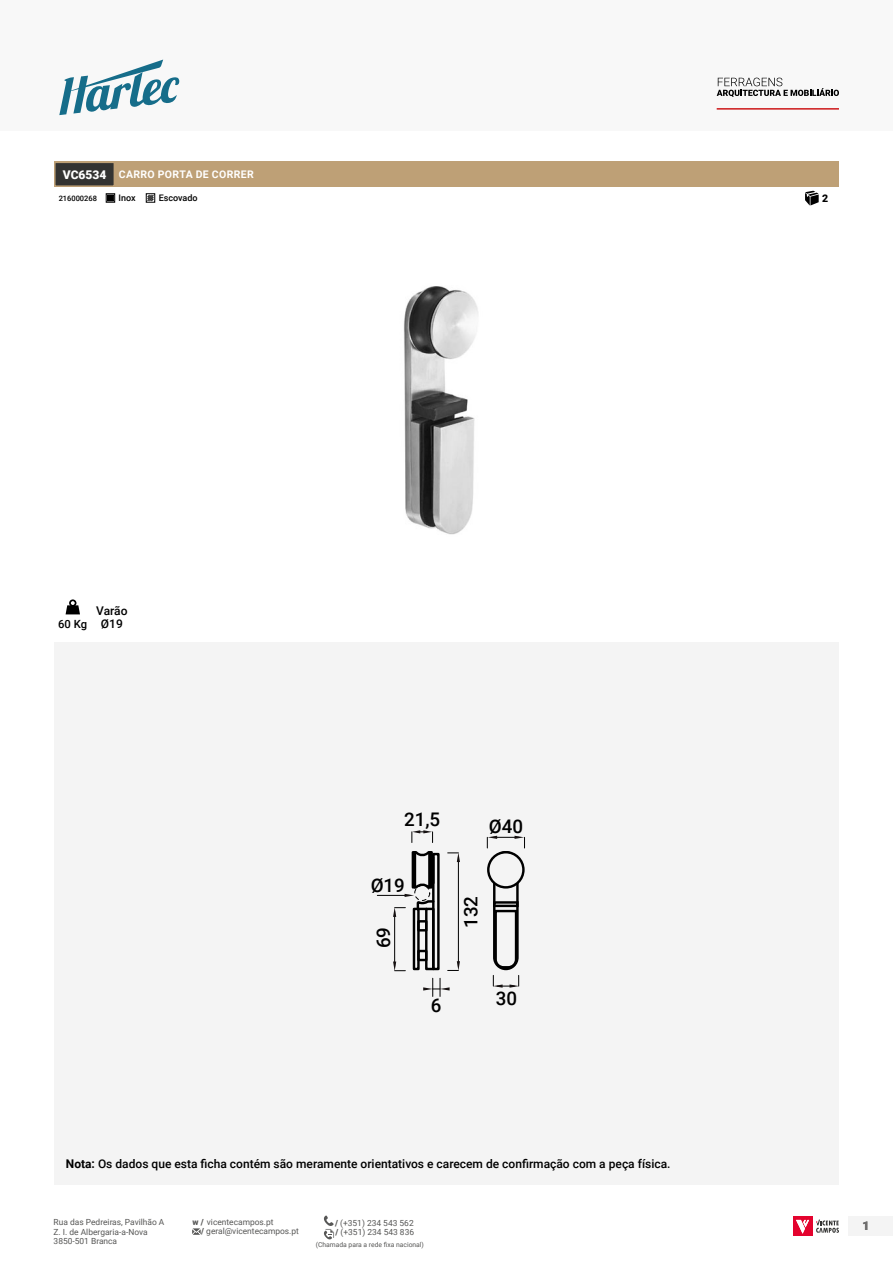
<style>
.page{position:relative;width:893px;height:1263px;background:#fff}
.page>*{position:absolute;margin:0;border:0;box-sizing:border-box;transform-origin:0 0}
.t1{font:500 18.75px "Roboto";color:#000}
.t2{font:500 12px/13.5px "Roboto";color:#000;text-align:center}
.t3{font:900 12px "Roboto";color:#575756}
.t4{font:500 11.25px "Roboto";color:#000}
.t5{font:700 10.5px "Roboto";letter-spacing:.035em;color:#fff}
.t6{font:900 10.5px "Roboto";color:#000}
.t7{font:500 9px "Roboto";color:#000}
.t8{font:8.4px/9.6px "Roboto";color:#575756}
.t9{font:500 7.5px "Roboto";color:#000}
.t10{font:6.75px "Roboto";color:#575756}
.s1{font-weight:900;font-size:12px}
.s2{font-weight:700}
.s3{font-weight:900}
</style>
<div class="page">
<div style="left:0;top:0;width:893px;height:131px;background:#f8f8f8"></div>
<svg style="left:59px;top:60px;width:120px;height:55px"></svg>
<div style="left:849px;top:1216px;width:44px;height:20px;background:#f4f4f4"></div>
<svg style="left:717px;top:78px;width:122px;height:19px"></svg>
<hr style="left:717px;top:108px;width:122px;height:2px;background:#cd1719">
<div style="left:793px;top:1216px;width:19px;height:20px;background:#e4032e"></div>
<svg style="left:796px;top:1220px;width:13px;height:14px"></svg>
<svg style="left:816px;top:1219px;width:23px;height:14px"></svg>
<svg style="left:192px;top:1228px;width:9px;height:7px"></svg>
<svg style="left:324px;top:1215px;width:10px;height:24px"></svg>
<img style="left:404px;top:286px;width:74px;height:249px">
<div style="left:54px;top:162px;width:785px;height:25px;background:#bea076"></div>
<div style="left:54px;top:162px;width:61px;height:25px;background:#333332;border:2px solid #bea076"></div>
<svg style="left:805px;top:191px;width:14px;height:15px"></svg>
<div style="left:106px;top:193px;width:9px;height:10px;border:1px solid #000"></div>
<div style="left:107px;top:195px;width:7px;height:6px;border:1px solid #000"></div>
<svg style="left:146px;top:193px;width:9px;height:10px"></svg>
<svg style="left:66px;top:599px;width:14px;height:15px"></svg>
<div style="left:54px;top:642px;width:785px;height:542px;background:#f4f4f4"></div>
<div style="left:493px;top:851px;width:26px;height:119px;border:2px solid #000;border-radius:12px"></div>
<svg style="left:488px;top:852px;width:35px;height:35px"></svg>
<div style="left:487px;top:851px;width:38px;height:37px;border:2px solid #000;border-radius:50%"></div>
<svg style="left:487px;top:836px;width:38px;height:12px"></svg>
<div style="left:493px;top:901px;width:26px;height:6px;border:2px solid #000"></div>
<svg style="left:493px;top:909px;width:26px;height:79px"></svg>
<div style="left:432px;top:853px;width:8px;height:117px;border:2px solid #000"></div>
<div style="left:425px;top:908px;width:10px;height:62px;border:2px solid #000"></div>
<div style="left:417px;top:920px;width:10px;height:11px;border:2px solid #000"></div>
<div style="left:417px;top:950px;width:10px;height:11px;border:2px solid #000"></div>
<div style="left:413px;top:908px;width:7px;height:62px;border:2px solid #000"></div>
<hr style="left:458px;top:857px;width:1px;height:109px;background:#000">
<svg style="left:448px;top:852px;width:12px;height:10px"></svg>
<svg style="left:448px;top:961px;width:12px;height:10px"></svg>
<svg style="left:423px;top:978px;width:27px;height:18px"></svg>
<hr style="left:394px;top:911px;width:1px;height:55px;background:#000">
<svg style="left:393px;top:961px;width:12px;height:10px"></svg>
<hr style="left:377px;top:895px;width:32px;height:1px;background:#000">
<svg style="left:393px;top:830px;width:43px;height:87px"></svg>
<p class="t5" style="left:63px;top:167px;width:192px"><span class="s1">VC6534</span> CARRO PORTA DE CORRER</p>
<p class="t9" style="left:59px;top:193px;width:40px">216000268</p>
<p class="t7" style="left:119px;top:192px;width:19px">Inox</p>
<p class="t7" style="left:159px;top:192px;width:40px">Escovado</p>
<p class="t6" style="left:822px;top:191px;width:8px">2</p>
<h3 class="t4" style="left:58px;top:616px;width:30px">60 Kg</h3>
<h2 class="t2" style="left:96px;top:603px;width:33px">Varão<br>Ø19</h2>
<h1 class="t1" style="left:404px;top:806px;width:38px">21,5</h1>
<h1 class="t1" style="left:371px;top:872px;width:36px">Ø19</h1>
<h1 class="t1" style="left:370px;top:948px;width:23px;rotate:-90deg">69</h1>
<h1 class="t1" style="left:431px;top:992px;width:12px">6</h1>
<h1 class="t1" style="left:489px;top:813px;width:36px">Ø40</h1>
<h1 class="t1" style="left:458px;top:928px;width:33px;rotate:-90deg">132</h1>
<h1 class="t1" style="left:496px;top:985px;width:23px">30</h1>
<h2 class="t2" style="left:66px;top:1156px;width:606px"><span class="s2">Nota:</span> Os dados que esta ficha contém são meramente orientativos e carecem de confirmação com a peça física.</h2>
<p class="t8" style="left:54px;top:1217px;width:112px">Rua das Pedreiras, Pavilhão A</p>
<p class="t8" style="left:335px;top:1217px;width:80px"><span class="s3">/</span> (+351) 234 543 562</p>
<p class="t8" style="left:54px;top:1226px;width:96px">Z. I. de Albergaria-a-Nova<br>3850-501 Branca</p>
<p class="t8" style="left:201px;top:1217px;width:99px;line-height:9.1px;text-indent:-9px"><span class="s3">w /</span> vicentecampos.pt<br><span class="s3">/</span> geral@vicentecampos.pt</p>
<p class="t8" style="left:336px;top:1227px;width:80px"><span class="s3">/</span> (+351) 234 543 836</p>
<p class="t10" style="left:316px;top:1240px;width:110px">(Chamada para a rede fixa nacional)</p>
<h2 class="t3" style="left:862px;top:1217px;width:8px">1</h2>
</div>
